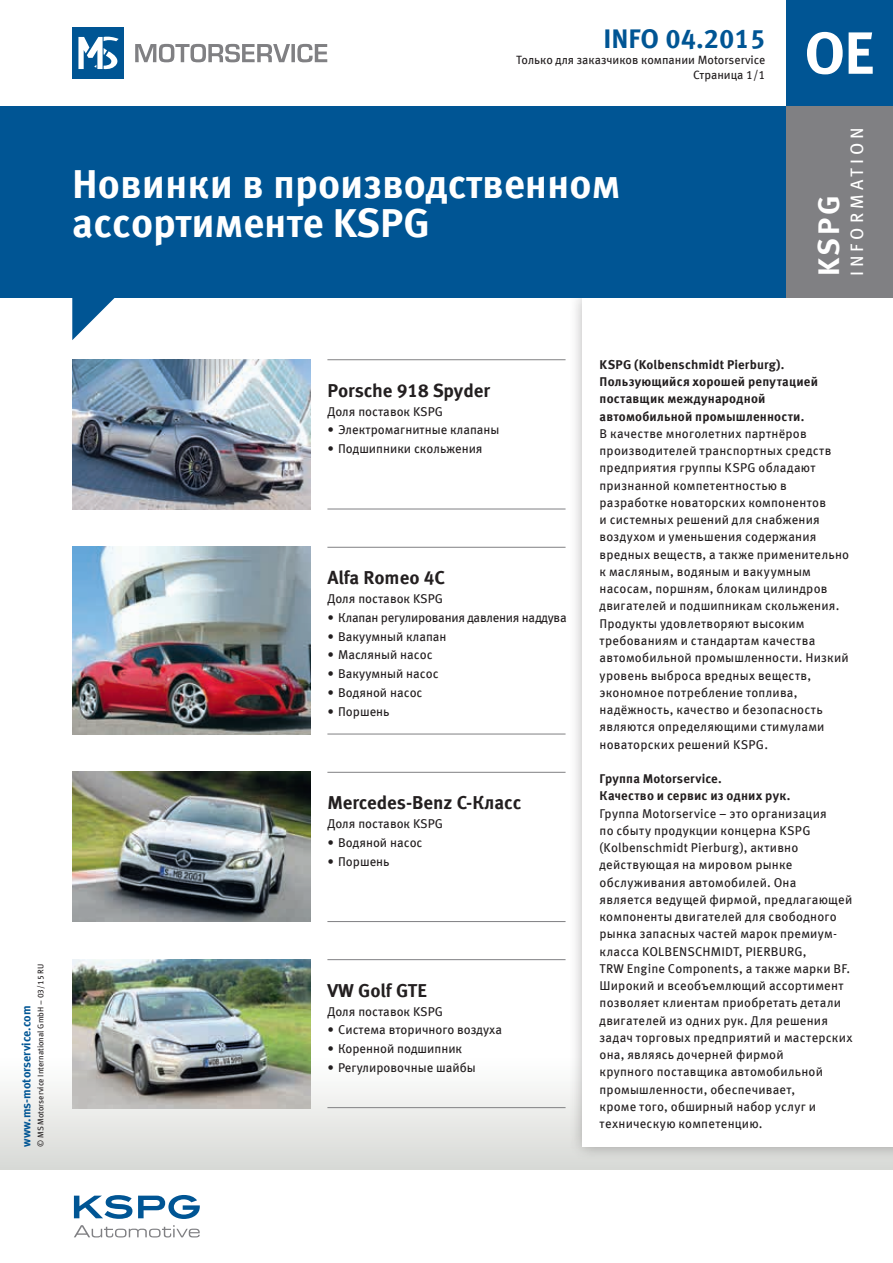
<style>
.page{position:relative;width:893px;height:1263px;background:#fff}
.page>*{position:absolute;margin:0;border:0;box-sizing:border-box;transform-origin:0 0}
.t1{font:700 40.5px/39px "Meta OFC";color:#fff}
.t2{font:700 30px "Meta OFC";color:#fff}
.t3{font:700 27px "Meta OFC";color:#005594}
.t4{font:700 18.75px "Meta OFC";color:#231f20}
.t5{font:18px "Meta OFC";letter-spacing:.225em;color:#fff}
.t6{font:12.75px/17.2px "Meta OFC";letter-spacing:.015em;color:#231f20}
.t7{font:700 12.75px/17.2px "Meta OFC";letter-spacing:.015em;color:#231f20}
.t8{font:12.75px "Meta OFC";letter-spacing:-.02em;color:#231f20}
.t9{font:12px/15px "Meta OFC";color:#231f20;text-align:right}
.t10{font:700 12px "Meta OFC";color:#005594}
.t11{font:8.25px "Meta OFC";color:#231f20}
</style>
<div class="page">
<div style="left:0;top:1054px;width:893px;height:115px;background:linear-gradient(to bottom,#fff,#d8d9d6)"></div>
<div style="left:568px;top:283px;width:325px;height:878px;background:#231f20;opacity:.35"></div>
<div style="left:583px;top:298px;width:310px;height:849px;background:#fff"></div>
<div style="left:0;top:106px;width:893px;height:192px;background:#005594"></div>
<svg style="left:72px;top:298px;width:43px;height:42px"></svg>
<svg style="left:135px;top:44px;width:192px;height:19px"></svg>
<div style="left:72px;top:28px;width:51px;height:51px;background:#005594"></div>
<svg style="left:78px;top:36px;width:41px;height:33px"></svg>
<div style="left:787px;top:0;width:106px;height:106px;background:#005594"></div>
<div style="left:787px;top:106px;width:106px;height:192px;background:#808083"></div>
<svg style="left:807px;top:32px;width:66px;height:42px"></svg>
<svg style="left:74px;top:1225px;width:126px;height:12px"></svg>
<svg style="left:74px;top:1195px;width:126px;height:24px"></svg>
<img style="left:72px;top:359px;width:238px;height:150px">
<img style="left:72px;top:547px;width:238px;height:187px">
<img style="left:72px;top:772px;width:238px;height:150px">
<img style="left:72px;top:959px;width:238px;height:149px">
<hr style="left:327px;top:359px;width:239px;height:1px;background:#808083">
<hr style="left:327px;top:509px;width:239px;height:1px;background:#808083">
<hr style="left:327px;top:547px;width:239px;height:1px;background:#808083">
<hr style="left:327px;top:734px;width:239px;height:1px;background:#808083">
<hr style="left:327px;top:772px;width:239px;height:1px;background:#808083">
<hr style="left:327px;top:921px;width:239px;height:1px;background:#808083">
<hr style="left:327px;top:959px;width:239px;height:1px;background:#808083">
<hr style="left:327px;top:1107px;width:239px;height:1px;background:#808083">
<h3 class="t3" style="left:603px;top:22px;width:163px">INFO 04.2015</h3>
<p class="t9" style="left:516px;top:52px;width:251px">Только для заказчиков компании Motorservice<br>Страница 1/1</p>
<h1 class="t1" style="left:72px;top:165px;width:549px">Новинки в производственном ассортименте KSPG</h1>
<h2 class="t2" style="left:810px;top:276px;width:82px;rotate:-90deg">KSPG</h2>
<h3 class="t5" style="left:846px;top:276px;width:150px;rotate:-90deg">INFORMATION</h3>
<p class="t11" style="left:35px;top:1147px;width:185px;rotate:-90deg">© MS Motorservice International GmbH – 03/15 RU</p>
<p class="t10" style="left:19px;top:1147px;width:143px;rotate:-90deg">www.ms-motorservice.com</p>
<h3 class="t4" style="left:327px;top:378px;width:164px">Porsche 918 Spyder</h3>
<p class="t6" style="left:327px;top:403px;width:117px">Доля поставок KSPG</p>
<p class="t6" style="left:327px;top:421px;width:174px">• Электромагнитные клапаны</p>
<p class="t6" style="left:327px;top:440px;width:157px">• Подшипники скольжения</p>
<h3 class="t4" style="left:327px;top:566px;width:119px">Alfa Romeo 4C</h3>
<p class="t6" style="left:327px;top:590px;width:117px">Доля поставок KSPG</p>
<p class="t8" style="left:327px;top:609px;width:241px">• Клапан регулирования давления наддува</p>
<p class="t6" style="left:327px;top:628px;width:121px">• Вакуумный клапан</p>
<p class="t6" style="left:327px;top:646px;width:107px">• Масляный насос</p>
<p class="t6" style="left:327px;top:665px;width:113px">• Вакуумный насос</p>
<p class="t6" style="left:327px;top:684px;width:97px">• Водяной насос</p>
<p class="t6" style="left:327px;top:703px;width:64px">• Поршень</p>
<h3 class="t4" style="left:327px;top:791px;width:196px">Mercedes-Benz C-Класс</h3>
<p class="t6" style="left:327px;top:815px;width:117px">Доля поставок KSPG</p>
<p class="t6" style="left:327px;top:834px;width:97px">• Водяной насос</p>
<p class="t6" style="left:327px;top:853px;width:64px">• Поршень</p>
<h3 class="t4" style="left:327px;top:978px;width:101px">VW Golf GTE</h3>
<p class="t6" style="left:327px;top:1003px;width:117px">Доля поставок KSPG</p>
<p class="t6" style="left:327px;top:1021px;width:176px">• Система вторичного воздуха</p>
<p class="t6" style="left:327px;top:1040px;width:136px">• Коренной подшипник</p>
<p class="t6" style="left:327px;top:1059px;width:150px">• Регулировочные шайбы</p>
<p class="t7" style="left:600px;top:356px;width:220px">KSPG (Kolbenschmidt Pierburg).<br>Пользующийся хорошей репутацией поставщик международной автомобильной промышленности.</p>
<p class="t6" style="left:600px;top:425px;width:251px">В качестве многолетних партнёров производителей транспортных средств предприятия группы KSPG обладают признанной компетентностью в разработке новаторских компонентов<br>и системных решений для снабжения воздухом и уменьшения содержания вредных веществ, а также применительно к масляным, водяным и вакуумным насосам, поршням, блокам цилиндров двигателей и подшипникам скольжeния.<br>Продукты удовлетворяют высоким требованиям и стандартам качества автомобильной промышленности. Низкий уровень выброса вредных веществ, экономное потребление топлива, надёжность, качество и безопасность являются определяющими стимулами новаторских решений KSPG.</p>
<p class="t7" style="left:600px;top:770px;width:192px">Группа Motorservice.<br>Качество и сервис из одних рук.</p>
<p class="t6" style="left:600px;top:804px;width:254px">Группа Motorservice – это организация<br>по сбыту продукции концерна KSPG (Kolbenschmidt Pierburg), активно действующая на мировом рынке обслуживания автомобилей. Она является ведущей фирмой, предлагающей компоненты двигателей для свободного рынка запасных частей марок премиум&shy;класса KOLBENSCHMIDT, PIERBURG,<br>TRW Engine Components, а также марки BF.<br>Широкий и всеобъемлющий ассортимент позволяет клиентам приобретать детали двигателей из одних рук. Для решения задач торговых предприятий и мастерских она, являясь дочерней фирмой<br>крупного поставщика автомобильной промышленности, обеспечивает,<br>кроме того, обширный набор услуг и техническую компетенцию.</p>
</div>
